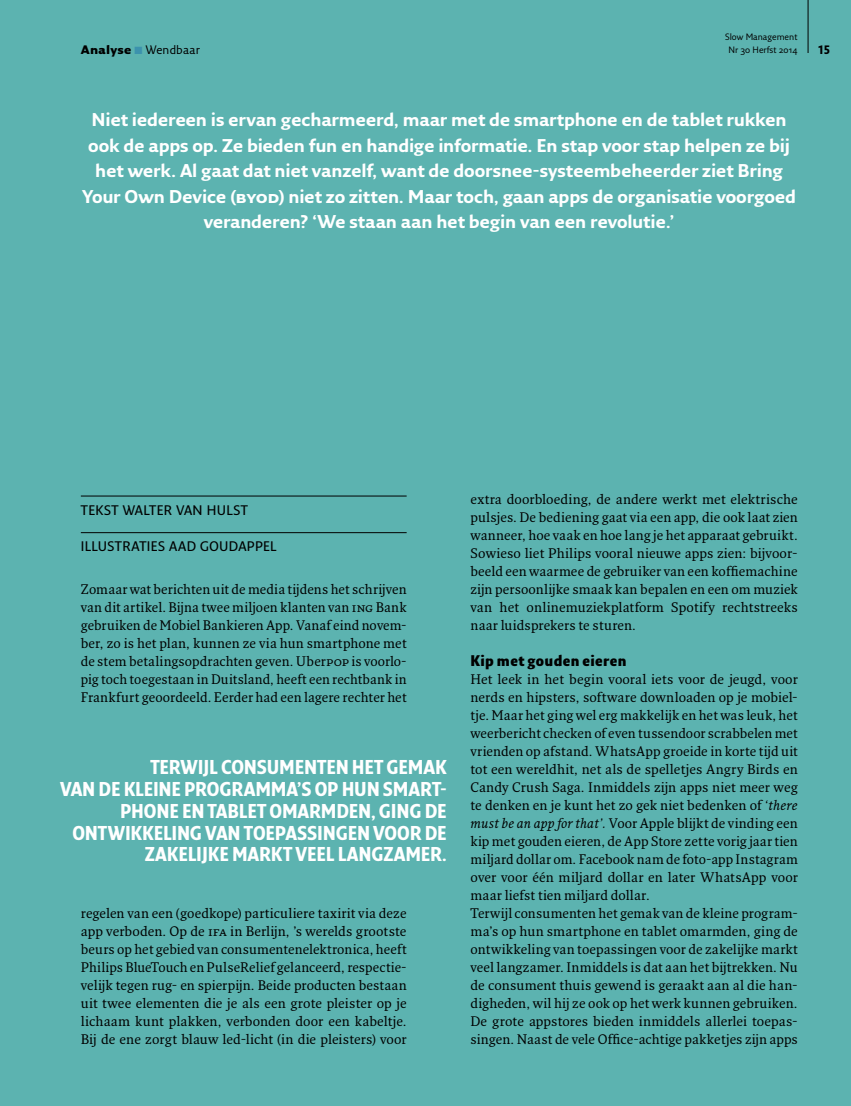
<style>
.page{position:relative;width:851px;height:1106px;background:#fff}
.page>*{position:absolute;margin:0;border:0;box-sizing:border-box;transform-origin:0 0}
.t1{font:700 19.5px/21.8px "Fresco Sans Con";letter-spacing:-.01em;color:#fff;text-align:right}
.t2{font:700 18px/25.5px "Fresco Sans Std";letter-spacing:-.015em;color:#fff;text-align:center}
.t3{font:900 15px "Fresco Sans Con";letter-spacing:.025em;color:#000}
.t4{font:13.5px/18px "Fresco Std";color:#000;text-align:justify}
.t5{font:600 13.5px "Fresco Sans Std";letter-spacing:.025em;color:#000}
.t6{font:12px "Fresco Sans Std";letter-spacing:.015em;color:#000}
.t7{font:700 12px "Fresco Sans Con";color:#000}
.t8{font:9px/13.5px "Fresco Sans Std";color:#000;text-align:center}
.s1{font-weight:900}
.s2{color:#3c92ad}
.s3{font-style:italic}
</style>
<div class="page">
<div style="left:0;top:0;width:850px;height:1106px;background:#5cb3b0"></div>
<hr style="left:81px;top:496px;width:325px;height:1px;background:#000">
<hr style="left:81px;top:532px;width:325px;height:1px;background:#000">
<hr style="left:807px;top:0;width:1px;height:53px;background:#000">
<p class="t6" style="left:81px;top:42px;width:120px"><span class="s1">Analyse</span> <span class="s2">■</span> Wendbaar</p>
<p class="t8" style="left:725px;top:29px;width:74px">Slow Management<br>Nr 30 Herfst 2014</p>
<p class="t7" style="left:818px;top:42px;width:13px">15</p>
<p class="t2" style="left:82px;top:106px;width:715px">Niet iedereen is ervan gecharmeerd, maar met de smartphone en de tablet rukken ook de apps op. Ze bieden fun en handige informatie. En stap voor stap helpen ze bij het werk. Al gaat dat niet vanzelf, want de doorsnee-systeembeheerder ziet Bring Your Own Device (byod) niet zo zitten. Maar toch, gaan apps de organisatie voorgoed veranderen? ‘We staan aan het begin van een revolutie.’</p>
<p class="t5" style="left:81px;top:501px;width:168px">TEKST WALTER VAN HULST</p>
<p class="t5" style="left:81px;top:538px;width:197px">ILLUSTRATIES AAD GOUDAPPEL</p>
<p class="t4" style="left:81px;top:580px;width:327px">Zomaar wat berichten uit de media tijdens het schrijven van dit artikel. Bijna twee miljoen klanten van ing Bank gebruiken de Mobiel Bankieren App. Vanaf eind novem&shy;ber, zo is het plan, kunnen ze via hun smartphone met de stem betalingsopdrachten geven. Uberpop is voorlo&shy;pig toch toegestaan in Duitsland, heeft een rechtbank in Frankfurt geoordeeld. Eerder had een lagere rechter het</p>
<h1 class="t1" style="left:60px;top:756px;width:388px">TERWIJL CONSUMENTEN HET GEMAK<br>VAN DE KLEINE PROGRAMMA’S OP HUN SMART-PHONE EN TABLET OMARMDEN, GING DE ONTWIKKELING VAN TOEPASSINGEN VOOR DE ZAKELIJKE MARKT VEEL LANGZAMER.</h1>
<p class="t4" style="left:81px;top:904px;width:327px">regelen van een (goedkope) particuliere taxirit via deze app verboden. Op de ifa in Berlijn, ’s werelds grootste beurs op het gebied van consumentenelektronica, heeft Philips BlueTouch en PulseRelief gelanceerd, respectie&shy;velijk tegen rug- en spierpijn. Beide producten bestaan uit twee elementen die je als een grote pleister op je lichaam kunt plakken, verbonden door een kabeltje.<br>Bij de ene zorgt blauw led-licht (in die pleisters) voor</p>
<p class="t4" style="left:470px;top:490px;width:329px">extra doorbloeding, de andere werkt met elektrische pulsjes. De bediening gaat via een app, die ook laat zien wanneer, hoe vaak en hoe lang je het apparaat gebruikt.<br>Sowieso liet Philips vooral nieuwe apps zien: bijvoor&shy;beeld een waarmee de gebruiker van een koffiemachine zijn persoonlijke smaak kan bepalen en een om muziek van het onlinemuziekplatform Spotify rechtstreeks naar luidsprekers te sturen.</p>
<p class="t3" style="left:470px;top:651px;width:158px">Kip met gouden eieren</p>
<p class="t4" style="left:470px;top:670px;width:329px;text-align:left">Het leek in het begin vooral iets voor de jeugd, voor nerds en hipsters, software downloaden op je mobiel&shy;tje. Maar het ging wel erg makkelijk en het was leuk, het weerbericht checken of even tussendoor scrabbelen met vrienden op afstand. WhatsApp groeide in korte tijd uit tot een wereldhit, net als de spelletjes Angry Birds en Candy Crush Saga. Inmiddels zijn apps niet meer weg te denken en je kunt het zo gek niet bedenken of <span class="s3">‘there must be an app for that’.</span> Voor Apple blijkt de vinding een kip met gouden eieren, de App Store zette vorig jaar tien miljard dollar om. Facebook nam de foto-app Instagram over voor één miljard dollar en later WhatsApp voor maar liefst tien miljard dollar.<br>Terwijl consumenten het gemak van de kleine program&shy;ma’s op hun smartphone en tablet omarmden, ging de ontwikkeling van toepassingen voor de zakelijke markt veel langzamer. Inmiddels is dat aan het bijtrekken. Nu de consument thuis gewend is geraakt aan al die han&shy;digheden, wil hij ze ook op het werk kunnen gebruiken.<br>De grote appstores bieden inmiddels allerlei toepas&shy;singen. Naast de vele Office-achtige pakketjes zijn apps</p>
</div>
